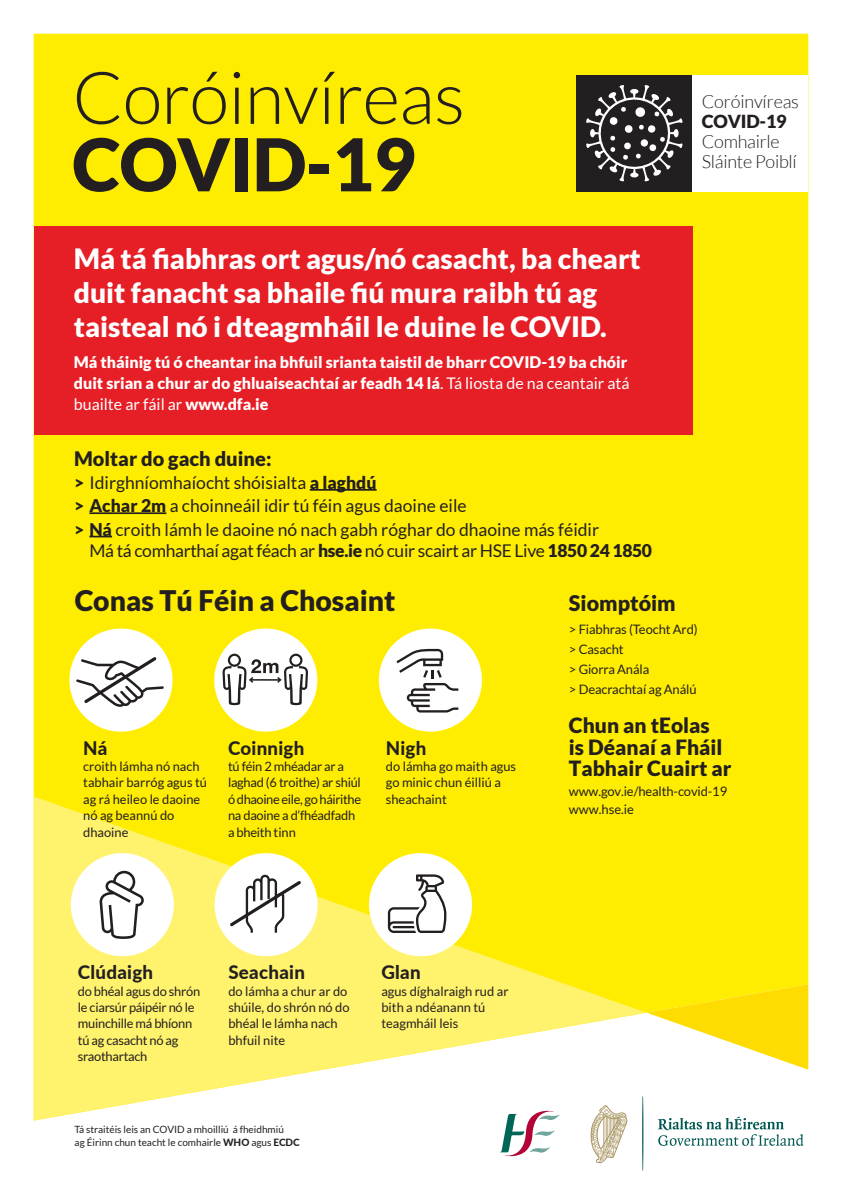
<style>
.page{position:relative;width:842px;height:1191px;background:#fff}
.page>*{position:absolute;margin:0;border:0;box-sizing:border-box;transform-origin:0 0}
.t1{font:300 72.8px "Lato";letter-spacing:-.01em;color:#231f20}
.t2{font:900 72.8px "Lato";letter-spacing:-.01em;color:#231f20}
.t3{font:900 28.4px "Lato";color:#231f20}
.t4{font:900 28px/34px "Lato";color:#fff}
.t5{font:900 21.5px "Lato";color:#231f20}
.t6{font:900 21px/21.6px "Lato";color:#231f20}
.t7{font:900 20px "Lato";color:#231f20}
.t8{font:800 18.7px "Lato";letter-spacing:.015em;color:#231f20}
.t9{font:300 18px/20px "Lato";letter-spacing:-.015em;color:#231f20}
.t10{font:900 18px "Lato";letter-spacing:-.01em;color:#231f20}
.t11{font:17.5px/23.4px "Lato";color:#231f20}
.t12{font:17.5px "Lato";letter-spacing:-.02em;color:#231f20}
.t13{font:900 16px/21px "Lato";color:#fff}
.t14{font:13px/20px "Lato";letter-spacing:-.01em;color:#231f20}
.t15{font:12.9px/16.4px "Lato";color:#231f20}
.t16{font:12.9px/16.4px "Lato";letter-spacing:-.02em;color:#231f20}
.t17{font:10px/13px "Lato";color:#231f20}
.s1{font-weight:400}
.s2{font-weight:900}
.s3{font-weight:800}
</style>
<div class="page">
<div style="left:34px;top:34px;width:774px;height:1036px;background:#ffed01"></div>
<svg style="left:34px;top:796px;width:613px;height:324px;fill:#fff26c"></svg>
<svg style="left:647px;top:984px;width:161px;height:85px"></svg>
<svg style="left:500px;top:1107px;width:60px;height:50px"></svg>
<svg style="left:658px;top:1116px;width:145px;height:30px"></svg>
<svg style="left:642px;top:1096px;width:1px;height:74px"></svg>
<svg style="left:590px;top:1105px;width:37px;height:58px"></svg>
<div style="left:379px;top:628px;width:103px;height:103px;background:#fff;border-radius:50%"></div>
<svg style="left:396px;top:649px;width:62px;height:63px"></svg>
<div style="left:71px;top:853px;width:103px;height:103px;background:#fff;border-radius:50%"></div>
<svg style="left:99px;top:870px;width:45px;height:69px"></svg>
<div style="left:215px;top:853px;width:103px;height:103px;background:#fff;border-radius:50%"></div>
<svg style="left:230px;top:874px;width:71px;height:58px"></svg>
<div style="left:369px;top:853px;width:103px;height:103px;background:#fff;border-radius:50%"></div>
<svg style="left:388px;top:874px;width:58px;height:59px"></svg>
<div style="left:69px;top:628px;width:104px;height:103px;background:#fff;border-radius:50%"></div>
<svg style="left:76px;top:657px;width:88px;height:50px"></svg>
<div style="left:214px;top:628px;width:103px;height:103px;background:#fff;border-radius:50%"></div>
<svg style="left:222px;top:653px;width:86px;height:52px"></svg>
<div style="left:576px;top:75px;width:116px;height:116px;background:#231f20"></div>
<div style="left:692px;top:75px;width:116px;height:116px;background:#fff"></div>
<svg style="left:586px;top:85px;width:96px;height:96px"></svg>
<div style="left:34px;top:226px;width:658px;height:208px;background:#e61e25"></div>
<hr style="left:310px;top:489px;width:67px;height:2px;background:#231f20">
<hr style="left:89px;top:512px;width:77px;height:2px;background:#231f20">
<svg style="left:89px;top:536px;width:23px;height:1px"></svg>
<h1 class="t1" style="left:72px;top:59px;width:394px">Coróinvíreas</h1>
<h1 class="t2" style="left:72px;top:122px;width:345px">COVID-19</h1>
<h3 class="t4" style="left:74px;top:241px;width:568px">Má tá fiabhras ort agus/nó casacht, ba cheart duit fanacht sa bhaile fiú mura raibh tú ag taisteal nó i dteagmháil le duine le COVID.</h3>
<p class="t13" style="left:74px;top:351px;width:557px">Má tháinig tú ó cheantar ina bhfuil srianta taistil de bharr COVID-19 ba chóir duit srian a chur ar do ghluaiseachtaí ar feadh 14 lá<span class="s1">. Tá liosta de na ceantair atá buailte ar fáil ar</span> www.dfa.ie</p>
<h3 class="t7" style="left:74px;top:446px;width:199px">Moltar do gach duine:</h3>
<h3 class="t11" style="left:74px;top:471px;width:526px"><span class="s2">&gt;</span> Idirghníomhaíocht shóisialta <span class="s2">a laghdú<br>&gt; Achar 2m</span> a choinneáil idir tú féin agus daoine eile<br><span class="s2">&gt; Ná</span> croith lámh le daoine nó nach gabh róghar do dhaoine más féidir</h3>
<h3 class="t12" style="left:89px;top:541px;width:564px">Má tá comharthaí agat féach ar <span class="s2">hse.ie</span> nó cuir scairt ar HSE Live <span class="s2">1850 24 1850</span></h3>
<h3 class="t9" style="left:702px;top:92px;width:99px">Coróinvíreas</h3>
<h3 class="t10" style="left:702px;top:111px;width:86px">COVID-19</h3>
<h3 class="t9" style="left:702px;top:132px;width:97px">Comhairle<br>Sláinte Poiblí</h3>
<h2 class="t3" style="left:75px;top:583px;width:322px">Conas Tú Féin a Chosaint</h2>
<h3 class="t8" style="left:83px;top:734px;width:26px">Ná</h3>
<p class="t15" style="left:83px;top:758px;width:125px">croith lámha nó nach tabhair barróg agus tú ag rá heileo le daoine nó ag beannú do dhaoine</p>
<h3 class="t8" style="left:228px;top:734px;width:78px">Coinnigh</h3>
<p class="t16" style="left:228px;top:758px;width:135px">tú féin 2 mhéadar ar a laghad (6 troithe) ar shiúl ó dhaoine eile, go háirithe na daoine a d’fhéadfadh a bheith tinn</p>
<h3 class="t8" style="left:386px;top:734px;width:42px">Nigh</h3>
<p class="t15" style="left:386px;top:758px;width:132px">do lámha go maith agus go minic chun éilliú a sheachaint</p>
<h3 class="t8" style="left:78px;top:958px;width:77px">Clúdaigh</h3>
<p class="t16" style="left:78px;top:982px;width:124px">do bhéal agus do shrón le ciarsúr páipéir nó le muinchille má bhíonn tú ag casacht nó ag sraothartach</p>
<h3 class="t8" style="left:228px;top:958px;width:78px">Seachain</h3>
<p class="t15" style="left:228px;top:982px;width:123px">do lámha a chur ar do shúile, do shrón nó do bhéal le lámha nach bhfuil nite</p>
<p class="t17" style="left:75px;top:1122px;width:227px">Tá straitéis leis an COVID a mhoilliú á fheidhmiú<br>ag Éirinn chun teacht le comhairle <span class="s3">WHO</span> agus <span class="s3">ECDC</span></p>
<h3 class="t8" style="left:381px;top:958px;width:41px">Glan</h3>
<p class="t15" style="left:381px;top:982px;width:129px">agus díghalraigh rud ar bith a ndéanann tú teagmháil leis</p>
<h3 class="t5" style="left:569px;top:590px;width:108px">Siomptóim</h3>
<p class="t14" style="left:569px;top:619px;width:130px">&gt; Fiabhras (Teocht Ard) &gt; Casacht<br>&gt; Giorra Anála<br>&gt; Deacrachtaí ag Análú</p>
<h3 class="t6" style="left:569px;top:714px;width:164px">Chun an tEolas<br>is Déanaí a Fháil<br>Tabhair Cuairt ar</h3>
<p class="t14" style="left:569px;top:783px;width:160px;line-height:17px">www.gov.ie/health-covid-19 www.hse.ie</p>
</div>
